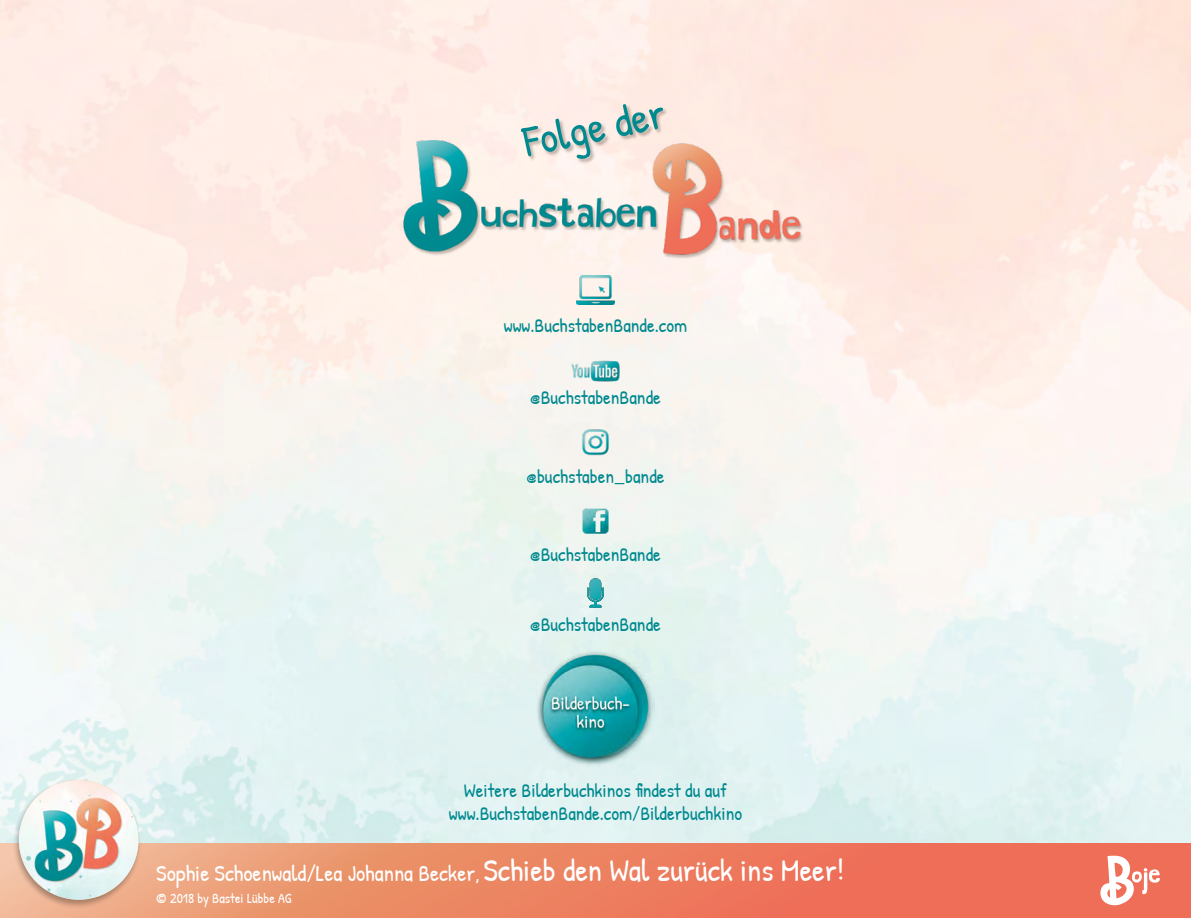
<style>
.page{position:relative;width:1191px;height:918px;background:#fff}
.page>*{position:absolute;margin:0;border:0;box-sizing:border-box;transform-origin:0 0}
.t1{font:43.75px "Patrick Hand";color:#00898f}
.t2{font:22.75px "Patrick Hand";color:#fff}
.t3{font:19.25px/23.1px "Patrick Hand";color:#00898f;text-align:center}
.t4{font:14px "Patrick Hand";color:#fff}
.s1{font-size:31.5px}
</style>
<div class="page">
<img style="left:0;top:0;width:1191px;height:918px">
<svg style="left:0;top:843px;width:1191px;height:74px;background:#ed8264"></svg>
<img style="left:583px;top:508px;width:25px;height:25px">
<img style="left:582px;top:428px;width:27px;height:28px">
<img style="left:569px;top:358px;width:53px;height:26px">
<img style="left:587px;top:578px;width:17px;height:29px">
<img style="left:576px;top:275px;width:39px;height:29px">
<div style="left:521px;top:104px;width:146px;height:60px;background:#65564b;opacity:.4"></div>
<svg style="left:1100px;top:855px;width:59px;height:50px"></svg>
<img style="left:536px;top:649px;width:118px;height:118px">
<img style="left:401px;top:139px;width:399px;height:120px">
<div style="left:12px;top:778px;width:130px;height:131px;background:#000;opacity:.3"></div>
<img style="left:19px;top:780px;width:119px;height:119px;border-radius:60px">
<h1 class="t1" style="left:517px;top:112px;width:145px;rotate:-12deg">Folge der</h1>
<p class="t3" style="left:504px;top:313px;width:185px">www.BuchstabenBande.com</p>
<p class="t3" style="left:530px;top:385px;width:132px">@BuchstabenBande</p>
<p class="t3" style="left:526px;top:464px;width:139px">@buchstaben_bande</p>
<p class="t3" style="left:530px;top:543px;width:132px">@BuchstabenBande</p>
<p class="t3" style="left:530px;top:613px;width:132px">@BuchstabenBande</p>
<p class="t3" style="left:449px;top:778px;width:295px">Weitere Bilderbuchkinos findest du auf www.BuchstabenBande.com/Bilderbuchkino</p>
<p class="t2" style="left:156px;top:857px;width:690px">Sophie Schoenwald/Lea Johanna Becker, <span class="s1">Schieb den Wal zurück ins Meer!</span></p>
<p class="t4" style="left:156px;top:888px;width:137px">© 2018 by Bastei Lübbe AG</p>
</div>
